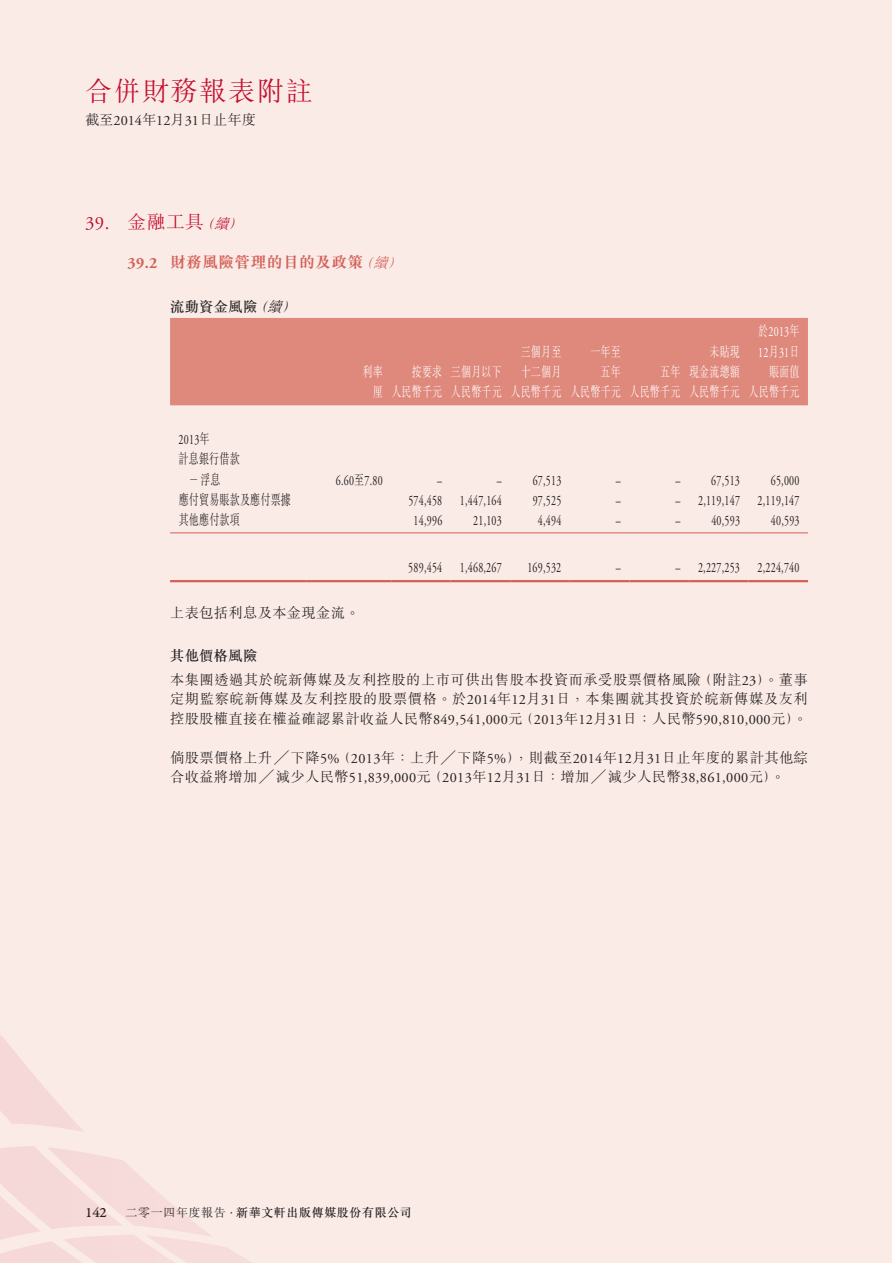
<style>
.page{position:relative;width:893px;height:1263px;background:#fff}
.page>*{position:absolute;margin:0;border:0;box-sizing:border-box;transform-origin:0 0}
.t1{font:300 27px "M Sung HK";letter-spacing:.06em;color:#c3102f}
.t2{font:300 18.75px "M Sung HK";color:#c3102f}
.t3{font:700 15.75px "M Sung HK";letter-spacing:.025em;color:#d46159}
.t4{font:300 14.25px/19.5px "M Sung HK";letter-spacing:.03em;color:#231f20}
.t5{font:14.25px "Adobe Garamond Pro";letter-spacing:.025em;color:#231f20;scale:.7 1}
.t6{font:300 14.25px/20.2px "M Sung HK";letter-spacing:.025em;color:#fff;text-align:right;scale:.7 1}
.t7{font:300 14.25px/20.2px "M Sung HK";letter-spacing:.03em;color:#231f20;scale:.7 1}
.t8{font:14.25px/20.2px "Adobe Garamond Pro";letter-spacing:.025em;color:#fff;scale:.7 1}
.t9{font:500 14.25px "M Sung HK";letter-spacing:.025em;color:#231f20}
.t10{font:500 12px "M Sung HK";letter-spacing:.05em;color:#231f20}
.s1{font-family:"Adobe Garamond Pro";font-weight:400}
.s2{font-style:italic;font-size:14.25px}
.s3{font-family:"Adobe Garamond Pro"}
.s4{font-weight:300;font-style:italic;font-size:14.25px}
.s5{font-weight:300;font-style:italic}
.s6{font-family:"M Sung HK";font-weight:300}
.s7{font-weight:500}
.s8{font-family:"Garamond Premr Pro Capt";font-weight:400;font-size:15px}
.s9{font-weight:300}
.s10{font-family:"Frutiger LT Std";font-weight:300;font-stretch:condensed;font-size:13.5px}
</style>
<div class="page">
<div style="left:0;top:0;width:891px;height:1263px;background:#faebe7"></div>
<svg style="left:0;top:1146px;width:252px;height:117px"></svg>
<svg style="left:0;top:1036px;width:84px;height:96px"></svg>
<div style="left:170px;top:318px;width:638px;height:87px;background:#df887c"></div>
<hr style="left:170px;top:532px;width:136px;height:1px;background:#d46159">
<hr style="left:306px;top:532px;width:85px;height:1px;background:#d46159">
<hr style="left:391px;top:532px;width:60px;height:1px;background:#d46159">
<hr style="left:451px;top:532px;width:59px;height:1px;background:#d46159">
<hr style="left:510px;top:532px;width:60px;height:1px;background:#d46159">
<hr style="left:570px;top:532px;width:59px;height:1px;background:#d46159">
<hr style="left:629px;top:532px;width:60px;height:1px;background:#d46159">
<hr style="left:689px;top:532px;width:59px;height:1px;background:#d46159">
<hr style="left:748px;top:532px;width:60px;height:1px;background:#d46159">
<hr style="left:170px;top:580px;width:136px;height:2px;background:#d46159">
<hr style="left:306px;top:580px;width:85px;height:2px;background:#d46159">
<hr style="left:391px;top:580px;width:60px;height:2px;background:#d46159">
<hr style="left:451px;top:580px;width:59px;height:2px;background:#d46159">
<hr style="left:510px;top:580px;width:60px;height:2px;background:#d46159">
<hr style="left:570px;top:580px;width:59px;height:2px;background:#d46159">
<hr style="left:629px;top:580px;width:60px;height:2px;background:#d46159">
<hr style="left:689px;top:580px;width:59px;height:2px;background:#d46159">
<hr style="left:748px;top:580px;width:60px;height:2px;background:#d46159">
<h1 class="t1" style="left:85px;top:72px;width:229px">合併財務報表附註</h1>
<p class="t4" style="left:85px;top:110px;width:172px">截至<span class="s1">2014</span>年<span class="s1">12</span>月<span class="s1">31</span>日止年度</p>
<h2 class="t2" style="left:85px;top:209px;width:164px"><span class="s1">39.</span> 金融工具<span class="s2">（續）</span></h2>
<p class="t3" style="left:128px;top:252px;width:281px"><span class="s3">39.2</span> 財務風險管理的目的及政策<span class="s4">（續）</span></p>
<p class="t9" style="left:170px;top:297px;width:133px">流動資金風險<span class="s5">（續）</span></p>
<p class="t5" style="left:179px;top:431px;width:46px">2013<span class="s6">年</span></p>
<p class="t7" style="left:189px;top:448px;width:74px;text-indent:-10px">計息銀行借款－浮息</p>
<p class="t8" style="left:758px;top:322px;width:60px"><span class="s6">於</span>2013<span class="s6">年<br></span>12<span class="s6">月</span>31<span class="s6">日</span></p>
<p class="t6" style="left:373px;top:361px;width:611px">賬面值<br>厘 人民幣千元 人民幣千元 人民幣千元 人民幣千元 人民幣千元 人民幣千元 人民幣千元</p>
<p class="t6" style="left:689px;top:341px;width:74px">未貼現<br>現金流總額</p>
<p class="t6" style="left:521px;top:341px;width:60px;text-align:left">三個月至十二個月</p>
<p class="t6" style="left:590px;top:341px;width:45px">一年至五年</p>
<p class="t6" style="left:362px;top:361px;width:30px">利率</p>
<p class="t6" style="left:412px;top:361px;width:130px">按要求 三個月以下</p>
<p class="t6" style="left:660px;top:361px;width:30px">五年</p>
<p class="t5" style="left:336px;top:471px;width:68px">6.60<span class="s6">至</span>7.80</p>
<p class="t5" style="left:437px;top:471px;width:9px">–</p>
<p class="t5" style="left:497px;top:471px;width:94px">– 67,513</p>
<p class="t5" style="left:616px;top:471px;width:9px">–</p>
<p class="t5" style="left:675px;top:471px;width:94px">– 67,513</p>
<p class="t5" style="left:771px;top:471px;width:42px">65,000</p>
<p class="t7" style="left:179px;top:489px;width:162px">應付貿易賬款及應付票據</p>
<p class="t5" style="left:408px;top:492px;width:135px">574,458 1,447,164</p>
<p class="t5" style="left:533px;top:492px;width:42px">97,525</p>
<p class="t5" style="left:616px;top:492px;width:9px">–</p>
<p class="t5" style="left:675px;top:492px;width:179px">– 2,119,147 2,119,147</p>
<p class="t7" style="left:179px;top:509px;width:89px">其他應付款項</p>
<p class="t5" style="left:414px;top:512px;width:42px">14,996</p>
<p class="t5" style="left:473px;top:512px;width:42px">21,103</p>
<p class="t5" style="left:538px;top:512px;width:35px">4,494</p>
<p class="t5" style="left:616px;top:512px;width:9px">–</p>
<p class="t5" style="left:675px;top:512px;width:94px">– 40,593</p>
<p class="t5" style="left:771px;top:512px;width:42px">40,593</p>
<p class="t5" style="left:408px;top:559px;width:135px">589,454 1,468,267</p>
<p class="t5" style="left:527px;top:559px;width:50px">169,532</p>
<p class="t5" style="left:616px;top:559px;width:9px">–</p>
<p class="t5" style="left:675px;top:559px;width:179px">– 2,227,253 2,224,740</p>
<p class="t4" style="left:170px;top:602px;width:191px">上表包括利息及本金現金流。</p>
<p class="t4" style="left:170px;top:643px;width:639px;line-height:23.7px"><span class="s7">其他價格風險<br></span>本集團透過其於皖新傳媒及友利控股的上市可供出售股本投資而承受股票價格風險（附註<span class="s1">23</span>）。董事</p>
<p class="t4" style="left:170px;top:689px;width:639px">定期監察皖新傳媒及友利控股的股票價格。於<span class="s1">2014</span>年<span class="s1">12</span>月<span class="s1">31</span>日，本集團就其投資於皖新傳媒及友利控股股權直接在權益確認累計收益人民幣<span class="s1">849,541,000</span>元（<span class="s1">2013</span>年<span class="s1">12</span>月<span class="s1">31</span>日：人民幣<span class="s1">590,810,000</span>元）。</p>
<p class="t4" style="left:170px;top:747px;width:639px">倘股票價格上升╱下降<span class="s1">5%</span>（<span class="s1">2013</span>年：上升╱下降<span class="s1">5%</span>），則截至<span class="s1">2014</span>年<span class="s1">12</span>月<span class="s1">31</span>日止年度的累計其他綜合收益將增加╱減少人民幣<span class="s1">51,839,000</span>元（<span class="s1">2013</span>年<span class="s1">12</span>月<span class="s1">31</span>日：增加╱減少人民幣<span class="s1">38,861,000</span>元）。</p>
<p class="t10" style="left:85px;top:1204px;width:328px"><span class="s8">142</span> <span class="s9">二零一四年度報告</span> <span class="s10">·</span> 新華文軒出版傳媒股份有限公司</p>
</div>
